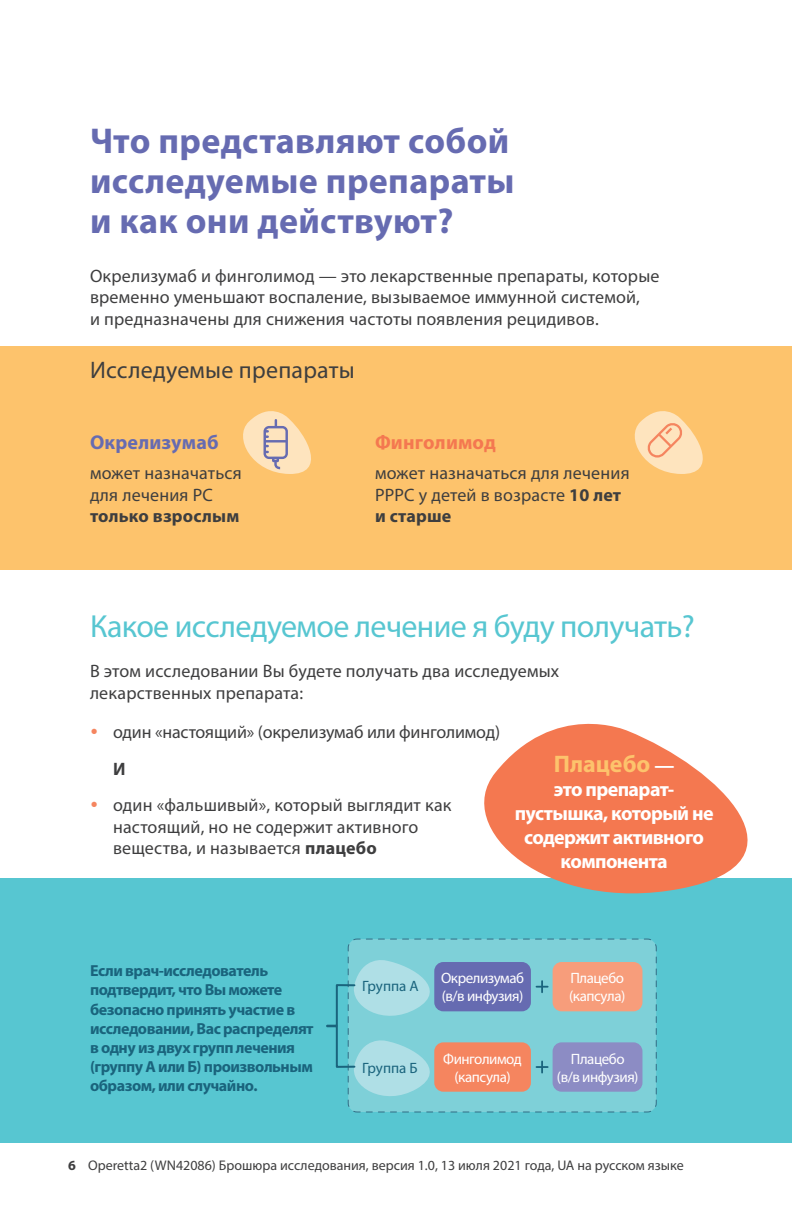
<style>
.page{position:relative;width:792px;height:1224px;background:#fff}
.page>*{position:absolute;margin:0;border:0;box-sizing:border-box;transform-origin:0 0}
.t1{font:700 36px/40px "Myriad Pro";letter-spacing:.01em;color:#666bb1}
.t2{font:32px "Myriad Pro";letter-spacing:-.02em;color:#57c6d1}
.t3{font:24px "Myriad Pro";letter-spacing:.01em;color:#3e3e3f}
.t4{font:700 24px "Myriad Pro";color:#fdc36c}
.t5{font:700 20px/24px "Myriad Pro";letter-spacing:-.03em;color:#fff;text-align:center}
.t6{font:700 20px "Myriad Pro";letter-spacing:.01em;color:#666bb1}
.t7{font:700 20px "Myriad Pro";letter-spacing:.01em;color:#f47850}
.t8{font:18px/21.6px "Myriad Pro";letter-spacing:.01em;color:#3e3e3f}
.t9{font:18px "Myriad Pro";letter-spacing:-.01em;color:#3e3e3f}
.t10{font:700 18px "Myriad Pro";letter-spacing:.01em;color:#3e3e3f}
.t11{font:700 16px/19.2px "Myriad Pro";letter-spacing:-.03em;color:#1a647d}
.t12{font:15px/18px "Myriad Pro";letter-spacing:-.03em;color:#fff}
.t13{font:15px "Myriad Pro";color:#1a647d}
.t14{font:14px "Myriad Pro";color:#3e3e3f}
.s1{font-weight:700}
.s2{font-size:20px;color:#fff}
</style>
<div class="page">
<div style="left:0;top:878px;width:792px;height:265px;background:#57c6d1"></div>
<svg style="left:347px;top:938px;width:310px;height:175px;background:#7acbd3"></svg>
<div style="left:0;top:346px;width:792px;height:223px;background:#fdc36c"></div>
<svg style="left:484px;top:723px;width:264px;height:171px;fill:#f47850"></svg>
<svg style="left:243px;top:411px;width:68px;height:63px"></svg>
<svg style="left:634px;top:411px;width:69px;height:63px"></svg>
<svg style="left:326px;top:955px;width:315px;height:158px;background:#94b5bf"></svg>
<h1 class="t1" style="left:90px;top:120px;width:426px">Что представляют собой исследуемые препараты и как они действуют?</h1>
<p class="t8" style="left:90px;top:264px;width:571px">Окрелизумаб и финголимод — это лекарственные препараты, которые временно уменьшают воспаление, вызываемое иммунной системой,<br>и предназначены для снижения частоты появления рецидивов.</p>
<h3 class="t3" style="left:90px;top:355px;width:266px">Исследуемые препараты</h3>
<p class="t6" style="left:90px;top:429px;width:130px">Окрелизумаб</p>
<p class="t8" style="left:90px;top:462px;width:153px">может назначаться для лечения РС</p>
<p class="t10" style="left:90px;top:505px;width:151px">только взрослым</p>
<p class="t7" style="left:375px;top:429px;width:122px">Финголимод</p>
<p class="t8" style="left:375px;top:462px;width:256px">может назначаться для лечения<br>РРРС у детей в возрасте <span class="s1">10 лет и старше</span></p>
<h2 class="t2" style="left:90px;top:607px;width:606px">Какое исследуемое лечение я буду получать?</h2>
<p class="t8" style="left:90px;top:660px;width:471px">В этом исследовании Вы будете получать два исследуемых лекарственных препарата:</p>
<p class="t9" style="left:113px;top:721px;width:389px">один «настоящий» (окрелизумаб или финголимод)</p>
<p class="t10" style="left:113px;top:757px;width:14px">И</p>
<p class="t8" style="left:113px;top:794px;width:340px">один «фальшивый», который выглядит как настоящий, но не содержит активного вещества, и называется <span class="s1">плацебо</span></p>
<h3 class="t4" style="left:554px;top:749px;width:122px">Плацебо <span class="s2">—</span></h3>
<p class="t5" style="left:515px;top:777px;width:200px">это препарат&shy;пустышка, который не содержит активного компонента</p>
<p class="t11" style="left:90px;top:961px;width:225px">Если врач-исследователь подтвердит, что Вы можете безопасно принять участие в исследовании, Вас распределят в одну из двух групп лечения (группу А или Б) произвольным образом, или случайно.</p>
<p class="t13" style="left:362px;top:977px;width:58px">Группа A</p>
<p class="t12" style="left:569px;top:969px;width:58px">Плацебо (капсула)</p>
<p class="t12" style="left:441px;top:969px;width:85px">Окрелизумаб (в/в инфузия)</p>
<p class="t13" style="left:362px;top:1058px;width:57px">Группа Б</p>
<p class="t12" style="left:443px;top:1049px;width:80px;text-align:center">Финголимод (капсула)</p>
<p class="t12" style="left:557px;top:1050px;width:83px;text-align:center">Плацебо<br>(в/в инфузия)</p>
<p class="t14" style="left:68px;top:1156px;width:617px"><span class="s1">6</span> Operetta2 (WN42086) Брошюра исследования, версия 1.0, 13 июля 2021 года, UA на русском языке</p>
</div>
